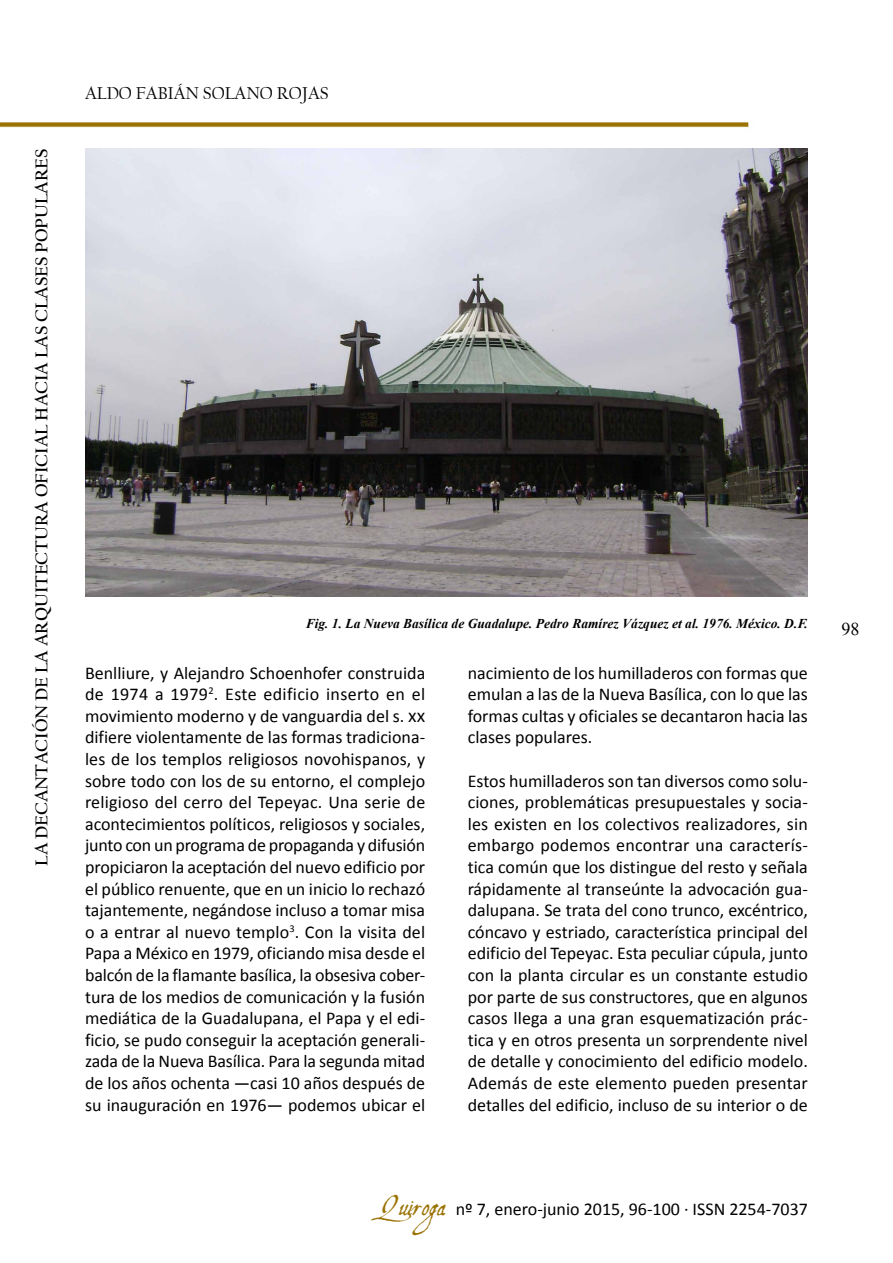
<style>
.page{position:relative;width:893px;height:1263px;background:#fff}
.page>*{position:absolute;margin:0;border:0;box-sizing:border-box;transform-origin:0 0}
.cuerpo_de_texto{font:18px/21.6px "Calibri";color:#000;text-align:justify}
.t1{font:700 18px "Californian FB";color:#000}
.t2{font:18px "Californian FB";color:#000}
.t3{font:18px "Times New Roman";color:#000}
.pie_de_foto{font:italic 700 13.5px "Times New Roman";color:#000}
.s1{font-family:"Aquiline";font-size:27px;color:#9b7305}
</style>
<div class="page">
<img style="left:0;top:122px;width:808px;height:27px">
<img style="left:85px;top:149px;width:722px;height:448px">
<p class="t1" style="left:31px;top:866px;width:717px;rotate:-90deg">La Decantación De La Arquitectura Oficial Hacia Las Clases Populares</p>
<p class="t2" style="left:85px;top:83px;width:228px">ALDO FABIÁN SOLANO ROJAS</p>
<p class="pie_de_foto" style="left:306px;top:614px;width:504px">Fig. 1. La Nueva Basílica de Guadalupe. Pedro Ramírez Vázquez et al. 1976. México. D.F.</p>
<p class="cuerpo_de_texto" style="left:85px;top:661px;width:342px">Benlliure, y Alejandro Schoenhofer construida de 1974 a 1979<sup>2</sup>. Este edificio inserto en el movimiento moderno y de vanguardia del s. xx difiere violentamente de las formas tradiciona&shy;les de los templos religiosos novohispanos, y sobre todo con los de su entorno, el complejo religioso del cerro del Tepeyac. Una serie de acontecimientos políticos, religiosos y sociales, junto con un programa de propaganda y difusión propiciaron la aceptación del nuevo edificio por el público renuente, que en un inicio lo rechazó tajantemente, negándose incluso a tomar misa o a entrar al nuevo templo<sup>3</sup>. Con la visita del Papa a México en 1979, oficiando misa desde el balcón de la flamante basílica, la obsesiva cober&shy;tura de los medios de comunicación y la fusión mediática de la Guadalupana, el Papa y el edi&shy;ficio, se pudo conseguir la aceptación generali&shy;zada de la Nueva Basílica. Para la segunda mitad de los años ochenta —casi 10 años después de su inauguración en 1976— podemos ubicar el</p>
<p class="cuerpo_de_texto" style="left:468px;top:661px;width:342px">nacimiento de los humilladeros con formas que emulan a las de la Nueva Basílica, con lo que las formas cultas y oficiales se decantaron hacia las clases populares.</p>
<p class="cuerpo_de_texto" style="left:468px;top:769px;width:342px">Estos humilladeros son tan diversos como solu&shy;ciones, problemáticas presupuestales y socia&shy;les existen en los colectivos realizadores, sin embargo podemos encontrar una caracterís&shy;tica común que los distingue del resto y señala rápidamente al transeúnte la advocación gua&shy;dalupana. Se trata del cono trunco, excéntrico, cóncavo y estriado, característica principal del edificio del Tepeyac. Esta peculiar cúpula, junto con la planta circular es un constante estudio por parte de sus constructores, que en algunos casos llega a una gran esquematización prác&shy;tica y en otros presenta un sorprendente nivel de detalle y conocimiento del edificio modelo.<br>Además de este elemento pueden presentar detalles del edificio, incluso de su interior o de</p>
<p class="cuerpo_de_texto" style="left:379px;top:1197px;width:430px"><span class="s1">Quiroga</span> nº 7, enero-junio 2015, 96-100 · ISSN 2254-7037</p>
<p class="t3" style="left:841px;top:616px;width:19px">98</p>
</div>
